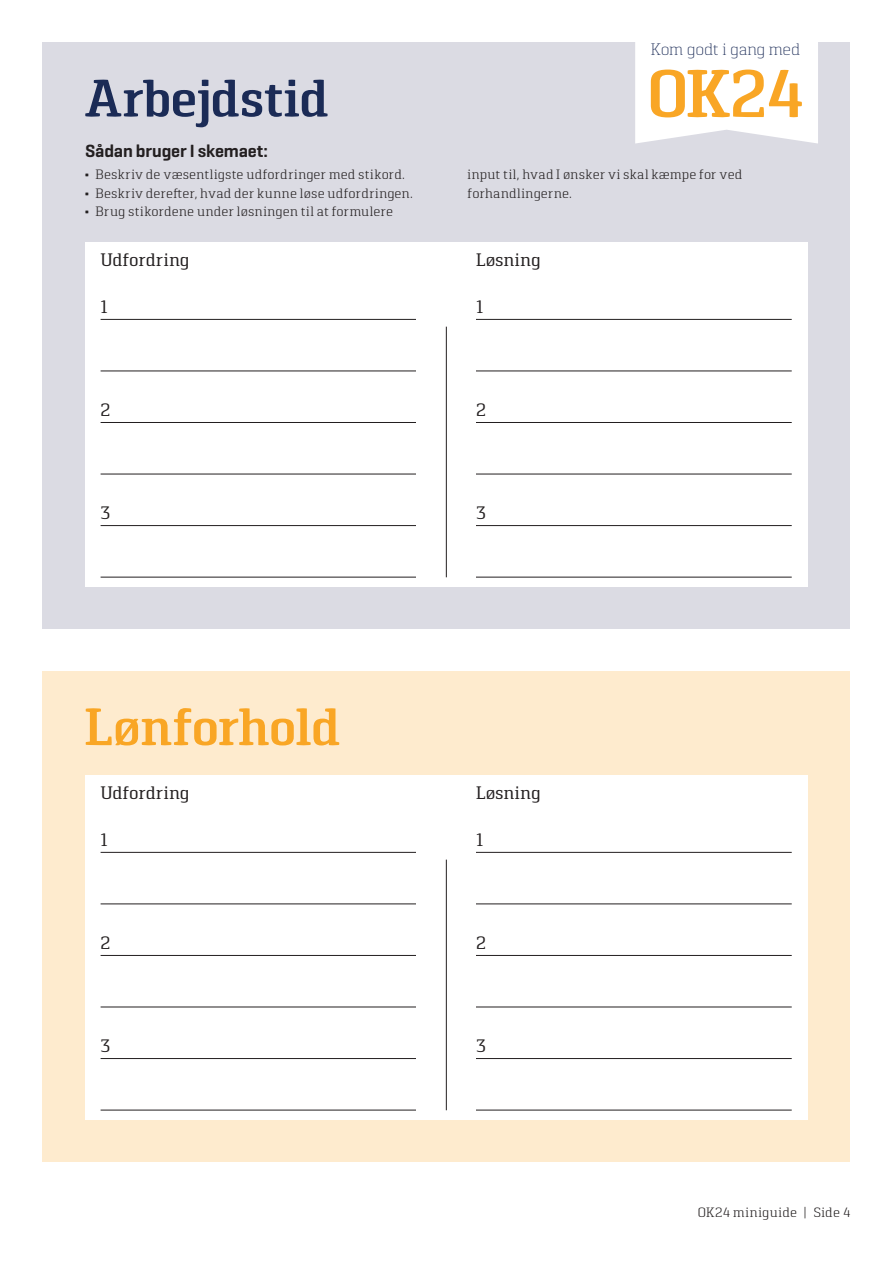
<style>
.page{position:relative;width:893px;height:1263px;background:#fff}
.page>*{position:absolute;margin:0;border:0;box-sizing:border-box;transform-origin:0 0}
.Overskrift_Pancetta{font:600 67.2px "Pancetta Serif Pro";color:#f9a625}
.Brødtekst{font:600 52.5px "Pancetta Serif Pro";letter-spacing:-.01em;color:#1b2b56}
.Brødtekst-2{font:600 52.5px "Pancetta Serif Pro";letter-spacing:-.01em;color:#f9a625}
.Brødtekst-3{font:18px "Pancetta Serif Pro";color:#231f20}
.Mellemrubrik{font:600 18px "Geogrotesque";letter-spacing:-.01em;color:#231f20}
.Overskrift_Pancetta-2{font:200 16.5px "Pancetta Serif Pro";letter-spacing:-.015em;color:#1b2b56}
.Brødtekst-4{font:300 13.5px/18.8px "Pancetta Serif Pro";letter-spacing:.015em;color:#231f20}
</style>
<div class="page">
<div style="left:43px;top:43px;width:807px;height:586px;background:#dbdbe3"></div>
<div style="left:43px;top:671px;width:807px;height:491px;background:#feebce"></div>
<div style="left:85px;top:242px;width:723px;height:344px;background:#fff"></div>
<div style="left:85px;top:775px;width:723px;height:344px;background:#fff"></div>
<hr style="left:101px;top:422px;width:691px;height:1px;background:#231f20">
<hr style="left:101px;top:955px;width:691px;height:1px;background:#231f20">
<hr style="left:101px;top:577px;width:691px;height:1px;background:#231f20">
<hr style="left:101px;top:1110px;width:691px;height:1px;background:#231f20">
<hr style="left:101px;top:319px;width:691px;height:1px;background:#231f20">
<hr style="left:101px;top:852px;width:691px;height:1px;background:#231f20">
<hr style="left:101px;top:474px;width:691px;height:1px;background:#231f20">
<hr style="left:101px;top:1007px;width:691px;height:1px;background:#231f20">
<hr style="left:101px;top:371px;width:691px;height:1px;background:#231f20">
<hr style="left:101px;top:904px;width:691px;height:1px;background:#231f20">
<hr style="left:101px;top:525px;width:691px;height:1px;background:#231f20">
<hr style="left:101px;top:1058px;width:691px;height:1px;background:#231f20">
<div style="left:416px;top:304px;width:60px;height:276px;background:#fff"></div>
<div style="left:416px;top:837px;width:60px;height:276px;background:#fff"></div>
<hr style="left:446px;top:327px;width:1px;height:250px;background:#231f20">
<hr style="left:446px;top:860px;width:1px;height:250px;background:#231f20">
<svg style="left:635px;top:43px;width:183px;height:101px;background:#fcfcfc"></svg>
<p class="Brødtekst" style="left:85px;top:69px;width:245px">Arbejdstid</p>
<p class="Mellemrubrik" style="left:85px;top:141px;width:185px">Sådan bruger I skemaet:</p>
<p class="Brødtekst-4" style="left:85px;top:165px;width:321px">• Beskriv de væsentligste udfordringer med stikord.</p>
<p class="Brødtekst-4" style="left:85px;top:184px;width:329px">• Beskriv derefter, hvad der kunne løse udfordringen.</p>
<p class="Brødtekst-4" style="left:85px;top:202px;width:310px">• Brug stikordene under løsningen til at formulere</p>
<p class="Brødtekst-3" style="left:101px;top:250px;width:90px">Udfordring</p>
<p class="Brødtekst-3" style="left:101px;top:297px;width:9px">1</p>
<p class="Brødtekst-3" style="left:101px;top:400px;width:11px">2</p>
<p class="Brødtekst-3" style="left:101px;top:503px;width:11px">3</p>
<p class="Overskrift_Pancetta-2" style="left:651px;top:40px;width:151px">Kom godt i gang med</p>
<p class="Overskrift_Pancetta" style="left:648px;top:57px;width:158px">OK24</p>
<p class="Brødtekst-4" style="left:468px;top:165px;width:276px">input til, hvad I ønsker vi skal kæmpe for ved forhandlingerne.</p>
<p class="Brødtekst-3" style="left:476px;top:250px;width:66px">Løsning</p>
<p class="Brødtekst-3" style="left:476px;top:297px;width:9px">1</p>
<p class="Brødtekst-3" style="left:476px;top:400px;width:11px">2</p>
<p class="Brødtekst-3" style="left:476px;top:503px;width:11px">3</p>
<p class="Brødtekst-2" style="left:85px;top:698px;width:257px">Lønforhold</p>
<p class="Brødtekst-3" style="left:101px;top:783px;width:90px">Udfordring</p>
<p class="Brødtekst-3" style="left:476px;top:783px;width:66px">Løsning</p>
<p class="Brødtekst-3" style="left:101px;top:830px;width:9px">1</p>
<p class="Brødtekst-3" style="left:476px;top:830px;width:9px">1</p>
<p class="Brødtekst-3" style="left:101px;top:933px;width:11px">2</p>
<p class="Brødtekst-3" style="left:476px;top:933px;width:11px">2</p>
<p class="Brødtekst-3" style="left:101px;top:1035px;width:11px">3</p>
<p class="Brødtekst-3" style="left:476px;top:1035px;width:11px">3</p>
<p class="Brødtekst-4" style="left:698px;top:1203px;width:154px">OK24 miniguide | Side 4</p>
</div>
